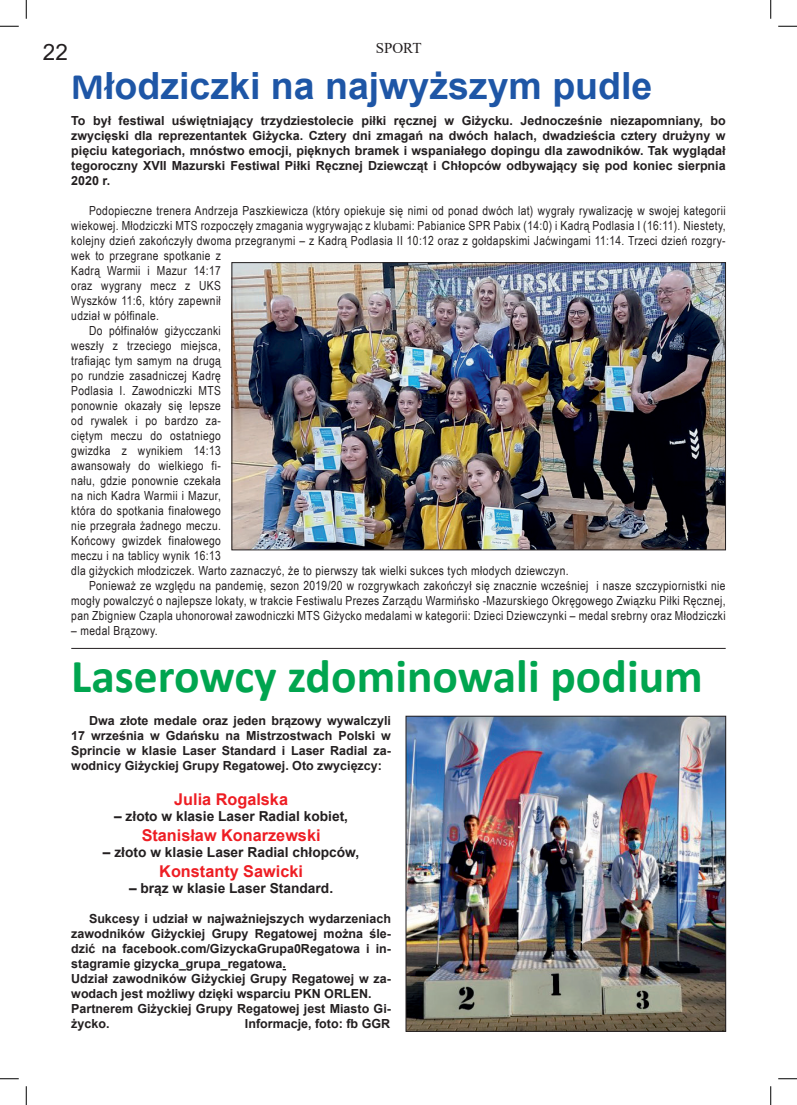
<style>
.page{position:relative;width:797px;height:1105px;background:#fff}
.page>*{position:absolute;margin:0;border:0;box-sizing:border-box;transform-origin:0 0}
.t1{font:700 47.5px "Calibri";color:#00a54f}
.t2{font:700 37.5px "Arial";color:#1e56a6}
.t3{font:22.5px "Arial";color:#231f20}
.t4{font:700 16.25px "Arial";color:#ee1d23}
.t5{font:15px "Times New Roman";color:#231f20}
.t6{font:700 13.75px "Arial";color:#231f20}
.t7{font:12.5px "Arial Narrow";letter-spacing:.03em;color:#231f20}
.t8{font:700 12.5px/15px "Arial";color:#231f20;text-align:justify}
.s1{font-family:"Calibri"}
</style>
<div class="page">
<img style="left:233px;top:264px;width:490px;height:284px">
<div style="left:231px;top:262px;width:494px;height:288px;border:1px solid #231f20"></div>
<img style="left:407px;top:718px;width:317px;height:312px">
<div style="left:405px;top:716px;width:321px;height:316px;border:1px solid #231f20"></div>
<hr style="left:71px;top:648px;width:654px;height:1px;background:#231f20">
<svg style="left:0;top:25px;width:19px;height:2px"></svg>
<svg style="left:778px;top:25px;width:19px;height:2px"></svg>
<svg style="left:0;top:1078px;width:19px;height:1px"></svg>
<svg style="left:778px;top:1078px;width:19px;height:1px"></svg>
<svg style="left:25px;top:0;width:2px;height:19px"></svg>
<svg style="left:25px;top:1086px;width:2px;height:19px"></svg>
<svg style="left:770px;top:0;width:1px;height:19px"></svg>
<svg style="left:770px;top:1086px;width:1px;height:19px"></svg>
<h3 class="t3" style="left:43px;top:37px;width:27px">22</h3>
<p class="t5" style="left:376px;top:38px;width:47px">SPORT</p>
<h2 class="t2" style="left:71px;top:60px;width:582px"><span class="s1">M</span>łodziczki na najwyższym pudle</h2>
<p class="t8" style="left:71px;top:114px;width:656px">To był festiwal uświętniający trzydziestolecie piłki ręcznej w Giżycku. Jednocześnie niezapomniany, bo zwycięski dla reprezentantek Giżycka. Cztery dni zmagań na dwóch halach, dwadzieścia cztery drużyny w pięciu kategoriach, mnóstwo emocji, pięknych bramek i wspaniałego dopingu dla zawodników. Tak wyglądał tegoroczny XVII Mazurski Festiwal Piłki Ręcznej Dziewcząt i Chłopców odbywający się pod koniec sierpnia 2020 r.</p>
<p class="t7" style="left:89px;top:202px;width:638px">Podopieczne trenera Andrzeja Paszkiewicza (który opiekuje się nimi od ponad dwóch lat) wygrały rywalizację w swojej kategorii</p>
<p class="t7" style="left:71px;top:217px;width:656px">wiekowej. Młodziczki MTS rozpoczęły zmagania wygrywając z klubami: Pabianice SPR Pabix (14:0) i Kadrą Podlasia I (16:11). Niestety,</p>
<p class="t7" style="left:71px;top:232px;width:656px">kolejny dzień zakończyły dwoma przegranymi – z Kadrą Podlasia II 10:12 oraz z gołdapskimi Jaćwingami 11:14. Trzeci dzień rozgry-</p>
<p class="t7" style="left:71px;top:247px;width:151px">wek to przegrane spotkanie z</p>
<p class="t7" style="left:71px;top:262px;width:151px">Kadrą Warmii i Mazur 14:17</p>
<p class="t7" style="left:71px;top:277px;width:151px">oraz wygrany mecz z UKS</p>
<p class="t7" style="left:71px;top:292px;width:151px">Wyszków 11:6, który zapewnił</p>
<p class="t7" style="left:71px;top:307px;width:89px">udział w półfinale.</p>
<p class="t7" style="left:89px;top:322px;width:133px">Do półfinałów giżycczanki</p>
<p class="t7" style="left:71px;top:337px;width:151px">weszły z trzeciego miejsca,</p>
<p class="t7" style="left:71px;top:352px;width:151px">trafiając tym samym na drugą</p>
<p class="t7" style="left:71px;top:367px;width:151px">po rundzie zasadniczej Kadrę</p>
<p class="t7" style="left:71px;top:382px;width:151px">Podlasia I. Zawodniczki MTS</p>
<p class="t7" style="left:71px;top:397px;width:151px">ponownie okazały się lepsze</p>
<p class="t7" style="left:71px;top:412px;width:151px">od rywalek i po bardzo za-</p>
<p class="t7" style="left:71px;top:427px;width:151px">ciętym meczu do ostatniego</p>
<p class="t7" style="left:71px;top:442px;width:151px">gwizdka z wynikiem 14:13</p>
<p class="t7" style="left:71px;top:457px;width:151px">awansowały do wielkiego fi-</p>
<p class="t7" style="left:71px;top:472px;width:151px">nału, gdzie ponownie czekała</p>
<p class="t7" style="left:71px;top:487px;width:151px">na nich Kadra Warmii i Mazur,</p>
<p class="t7" style="left:71px;top:502px;width:151px">która do spotkania finałowego</p>
<p class="t7" style="left:71px;top:517px;width:151px">nie przegrała żadnego meczu.</p>
<p class="t7" style="left:71px;top:532px;width:151px">Końcowy gwizdek finałowego</p>
<p class="t7" style="left:71px;top:547px;width:151px">meczu i na tablicy wynik 16:13</p>
<p class="t7" style="left:71px;top:562px;width:499px">dla giżyckich młodziczek. Warto zaznaczyć, że to pierwszy tak wielki sukces tych młodych dziewczyn.</p>
<p class="t7" style="left:89px;top:577px;width:638px">Ponieważ ze względu na pandemię, sezon 2019/20 w rozgrywkach zakończył się znacznie wcześniej i nasze szczypiornistki nie</p>
<p class="t7" style="left:71px;top:592px;width:656px">mogły powalczyć o najlepsze lokaty, w trakcie Festiwalu Prezes Zarządu Warmińsko -Mazurskiego Okręgowego Związku Piłki Ręcznej,</p>
<p class="t7" style="left:71px;top:607px;width:656px">pan Zbigniew Czapla uhonorował zawodniczki MTS Giżycko medalami w kategorii: Dzieci Dziewczynki – medal srebrny oraz Młodziczki</p>
<p class="t7" style="left:71px;top:622px;width:88px">– medal Brązowy.</p>
<h1 class="t1" style="left:71px;top:642px;width:633px">Laserowcy zdominowali podium</h1>
<p class="t8" style="left:71px;top:713px;width:321px;text-indent:18px">Dwa złote medale oraz jeden brązowy wywalczyli 17 września w Gdańsku na Mistrzostwach Polski w Sprincie w klasie Laser Standard i Laser Radial za&shy;wodnicy Giżyckiej Grupy Regatowej. Oto zwycięzcy:</p>
<h3 class="t4" style="left:174px;top:788px;width:115px">Julia Rogalska</h3>
<p class="t6" style="left:114px;top:807px;width:235px">– złoto w klasie Laser Radial kobiet,</p>
<h3 class="t4" style="left:142px;top:824px;width:180px">Stanisław Konarzewski</h3>
<p class="t6" style="left:103px;top:843px;width:258px">– złoto w klasie Laser Radial chłopców,</p>
<h3 class="t4" style="left:159px;top:860px;width:145px">Konstanty Sawicki</h3>
<p class="t6" style="left:129px;top:879px;width:206px">– brąz w klasie Laser Standard.</p>
<p class="t8" style="left:71px;top:911px;width:321px;text-align:left;text-indent:18px">Sukcesy i udział w najważniejszych wydarzeniach zawodników Giżyckiej Grupy Regatowej można śle&shy;dzić na facebook.com/GizyckaGrupa0Regatowa i in&shy;stagramie gizycka_grupa_regatowa.<br>Udział zawodników Giżyckiej Grupy Regatowej w za&shy;wodach jest możliwy dzięki wsparciu PKN ORLEN.<br>Partnerem Giżyckiej Grupy Regatowej jest Miasto Gi&shy;życko.</p>
<p class="t8" style="left:245px;top:1016px;width:147px">Informacje, foto: fb GGR</p>
</div>
